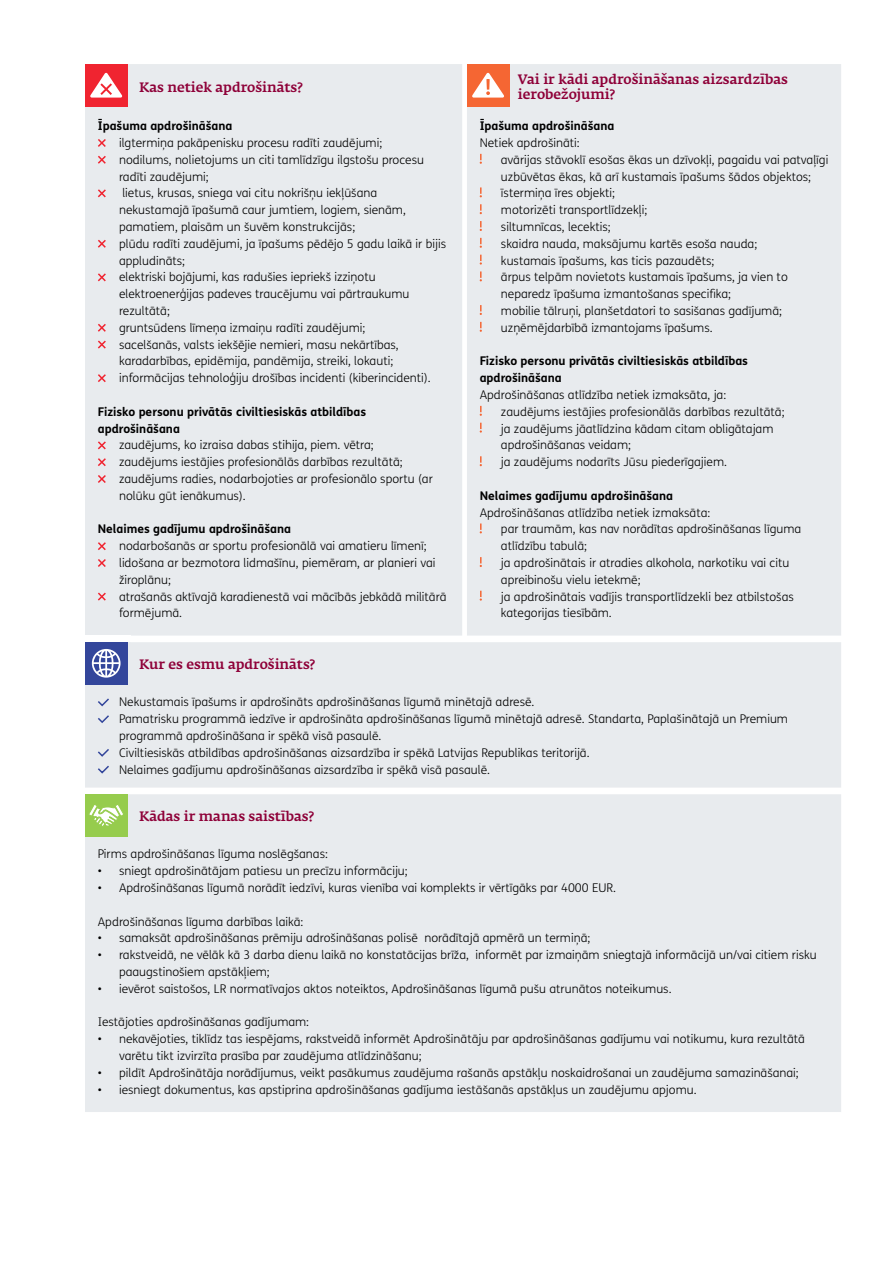
<style>
.page{position:relative;width:893px;height:1263px;background:#fff}
.page>*{position:absolute;margin:0;border:0;box-sizing:border-box;transform-origin:0 0}
.t1{font:500 13.5px/15px "Fedra Serif A Pro";color:#8e0038}
.t2{font:300 12px/16.8px "FS Me";color:#000}
.t3{font:700 12px/16.8px "FS Me";color:#000}
</style>
<div class="page">
<div style="left:85px;top:64px;width:756px;height:1048px;background:#e8ebee"></div>
<div style="left:85px;top:636px;width:46px;height:6px;background:#fff"></div>
<div style="left:85px;top:64px;width:42px;height:42px;background:#f02430"></div>
<svg style="left:90px;top:73px;width:32px;height:25px"></svg>
<div style="left:467px;top:64px;width:42px;height:42px;background:#f56633"></div>
<svg style="left:472px;top:73px;width:32px;height:25px"></svg>
<svg style="left:96px;top:137px;width:11px;height:28px"></svg>
<svg style="left:96px;top:188px;width:11px;height:11px"></svg>
<svg style="left:96px;top:238px;width:11px;height:11px"></svg>
<svg style="left:96px;top:272px;width:11px;height:11px"></svg>
<svg style="left:96px;top:322px;width:11px;height:11px"></svg>
<svg style="left:96px;top:339px;width:11px;height:11px"></svg>
<svg style="left:96px;top:372px;width:11px;height:12px"></svg>
<svg style="left:96px;top:440px;width:11px;height:45px"></svg>
<svg style="left:96px;top:540px;width:11px;height:29px"></svg>
<svg style="left:96px;top:591px;width:11px;height:11px"></svg>
<svg style="left:480px;top:154px;width:2px;height:10px"></svg>
<svg style="left:480px;top:187px;width:2px;height:10px"></svg>
<svg style="left:480px;top:204px;width:2px;height:10px"></svg>
<svg style="left:480px;top:221px;width:2px;height:10px"></svg>
<svg style="left:480px;top:238px;width:2px;height:10px"></svg>
<svg style="left:480px;top:255px;width:2px;height:10px"></svg>
<svg style="left:480px;top:271px;width:2px;height:10px"></svg>
<svg style="left:480px;top:305px;width:2px;height:10px"></svg>
<svg style="left:480px;top:322px;width:2px;height:10px"></svg>
<svg style="left:480px;top:406px;width:2px;height:10px"></svg>
<svg style="left:480px;top:423px;width:2px;height:10px"></svg>
<svg style="left:480px;top:456px;width:2px;height:10px"></svg>
<svg style="left:480px;top:523px;width:2px;height:10px"></svg>
<svg style="left:480px;top:557px;width:2px;height:10px"></svg>
<svg style="left:480px;top:591px;width:2px;height:10px"></svg>
<div style="left:85px;top:642px;width:42px;height:42px;background:#33469b"></div>
<svg style="left:92px;top:649px;width:29px;height:29px"></svg>
<svg style="left:96px;top:697px;width:15px;height:10px"></svg>
<svg style="left:96px;top:714px;width:15px;height:10px"></svg>
<svg style="left:96px;top:747px;width:15px;height:11px"></svg>
<svg style="left:96px;top:764px;width:15px;height:11px"></svg>
<div style="left:85px;top:794px;width:42px;height:42px;background:#96cc4d"></div>
<svg style="left:89px;top:805px;width:34px;height:21px"></svg>
<p class="t1" style="left:139px;top:79px;width:165px">Kas netiek apdrošināts?</p>
<p class="t1" style="left:518px;top:72px;width:271px">Vai ir kādi apdrošināšanas aizsardzības ierobežojumi?</p>
<p class="t3" style="left:98px;top:117px;width:136px">Īpašuma apdrošināšana</p>
<p class="t2" style="left:119px;top:134px;width:328px">ilgtermiņa pakāpenisku procesu radīti zaudējumi;<br>nodilums, nolietojums un citi tamlīdzīgu ilgstošu procesu radīti zaudējumi;<br>lietus, krusas, sniega vai citu nokrišņu iekļūšana nekustamajā īpašumā caur jumtiem, logiem, sienām, pamatiem, plaisām un šuvēm konstrukcijās;<br>plūdu radīti zaudējumi, ja īpašums pēdējo 5 gadu laikā ir bijis appludināts;<br>elektriski bojājumi, kas radušies iepriekš izziņotu elektroenerģijas padeves traucējumu vai pārtraukumu rezultātā;<br>gruntsūdens līmeņa izmaiņu radīti zaudējumi;<br>sacelšanās, valsts iekšējie nemieri, masu nekārtības, karadarbības, epidēmija, pandēmija, streiki, lokauti; informācijas tehnoloģiju drošības incidenti (kiberincidenti).</p>
<p class="t3" style="left:98px;top:403px;width:270px">Fizisko personu privātās civiltiesiskās atbildības apdrošināšana</p>
<p class="t2" style="left:119px;top:436px;width:315px">zaudējums, ko izraisa dabas stihija, piem. vētra; zaudējums iestājies profesionālās darbības rezultātā; zaudējums radies, nodarbojoties ar profesionālo sportu (ar nolūku gūt ienākumus).</p>
<p class="t3" style="left:98px;top:520px;width:195px">Nelaimes gadījumu apdrošināšana</p>
<p class="t2" style="left:119px;top:537px;width:329px">nodarbošanās ar sportu profesionālā vai amatieru līmenī; lidošana ar bezmotora lidmašīnu, piemēram, ar planieri vai žiroplānu;<br>atrašanās aktīvajā karadienestā vai mācībās jebkādā militārā formējumā.</p>
<p class="t3" style="left:480px;top:117px;width:136px">Īpašuma apdrošināšana</p>
<p class="t2" style="left:501px;top:134px;width:329px;text-indent:-21px">Netiek apdrošināti:<br>avārijas stāvoklī esošas ēkas un dzīvokļi, pagaidu vai patvaļīgi uzbūvētas ēkas, kā arī kustamais īpašums šādos objektos; īstermiņa īres objekti;<br>motorizēti transportlīdzekļi;<br>siltumnīcas, lecektis;<br>skaidra nauda, maksājumu kartēs esoša nauda;<br>kustamais īpašums, kas ticis pazaudēts;<br>ārpus telpām novietots kustamais īpašums, ja vien to neparedz īpašuma izmantošanas specifika;<br>mobilie tālruņi, planšetdatori to sasišanas gadījumā; uzņēmējdarbībā izmantojams īpašums.</p>
<p class="t3" style="left:480px;top:352px;width:270px">Fizisko personu privātās civiltiesiskās atbildības apdrošināšana</p>
<p class="t2" style="left:501px;top:386px;width:285px;text-indent:-21px">Apdrošināšanas atlīdzība netiek izmaksāta, ja: zaudējums iestājies profesionālās darbības rezultātā; ja zaudējums jāatlīdzina kādam citam obligātajam apdrošināšanas veidam;<br>ja zaudējums nodarīts Jūsu piederīgajiem.</p>
<p class="t3" style="left:480px;top:487px;width:195px">Nelaimes gadījumu apdrošināšana</p>
<p class="t2" style="left:501px;top:504px;width:302px;text-indent:-21px">Apdrošināšanas atlīdzība netiek izmaksāta:<br>par traumām, kas nav norādītas apdrošināšanas līguma atlīdzību tabulā;<br>ja apdrošinātais ir atradies alkohola, narkotiku vai citu apreibinošu vielu ietekmē;<br>ja apdrošinātais vadījis transportlīdzekli bez atbilstošas kategorijas tiesībām.</p>
<p class="t1" style="left:139px;top:656px;width:177px">Kur es esmu apdrošināts?</p>
<p class="t2" style="left:119px;top:693px;width:670px">Nekustamais īpašums ir apdrošināts apdrošināšanas līgumā minētajā adresē.<br>Pamatrisku programmā iedzīve ir apdrošināta apdrošināšanas līgumā minētajā adresē. Standarta, Paplašinātajā un Premium programmā apdrošināšana ir spēkā visā pasaulē.<br>Civiltiesiskās atbildības apdrošināšanas aizsardzība ir spēkā Latvijas Republikas teritorijā.<br>Nelaimes gadījumu apdrošināšanas aizsardzība ir spēkā visā pasaulē.</p>
<p class="t1" style="left:139px;top:808px;width:176px">Kādas ir manas saistības?</p>
<p class="t2" style="left:98px;top:845px;width:232px">Pirms apdrošināšanas līguma noslēgšanas:</p>
<p class="t2" style="left:98px;top:862px;width:311px">• sniegt apdrošinātājam patiesu un precīzu informāciju;</p>
<p class="t2" style="left:98px;top:879px;width:520px">• Apdrošināšanas līgumā norādīt iedzīvi, kuras vienība vai komplekts ir vērtīgāks par 4000 EUR.</p>
<p class="t2" style="left:98px;top:913px;width:207px">Apdrošināšanas līguma darbības laikā:</p>
<p class="t2" style="left:98px;top:929px;width:494px">• samaksāt apdrošināšanas prēmiju adrošināšanas polisē norādītajā apmērā un termiņā;</p>
<p class="t2" style="left:119px;top:946px;width:699px;text-indent:-21px">• rakstveidā, ne vēlāk kā 3 darba dienu laikā no konstatācijas brīža, informēt par izmaiņām sniegtajā informācijā un/vai citiem risku paaugstinošiem apstākļiem;</p>
<p class="t2" style="left:98px;top:980px;width:575px">• ievērot saistošos, LR normatīvajos aktos noteiktos, Apdrošināšanas līgumā pušu atrunātos noteikumus.</p>
<p class="t2" style="left:98px;top:1013px;width:213px">Iestājoties apdrošināšanas gadījumam:</p>
<p class="t2" style="left:119px;top:1030px;width:687px;text-indent:-21px">• nekavējoties, tiklīdz tas iespējams, rakstveidā informēt Apdrošinātāju par apdrošināšanas gadījumu vai notikumu, kura rezultātā varētu tikt izvirzīta prasība par zaudējuma atlīdzināšanu;</p>
<p class="t2" style="left:98px;top:1064px;width:702px">• pildīt Apdrošinātāja norādījumus, veikt pasākumus zaudējuma rašanās apstākļu noskaidrošanai un zaudējuma samazināšanai;</p>
<p class="t2" style="left:98px;top:1081px;width:600px">• iesniegt dokumentus, kas apstiprina apdrošināšanas gadījuma iestāšanās apstākļus un zaudējumu apjomu.</p>
</div>
